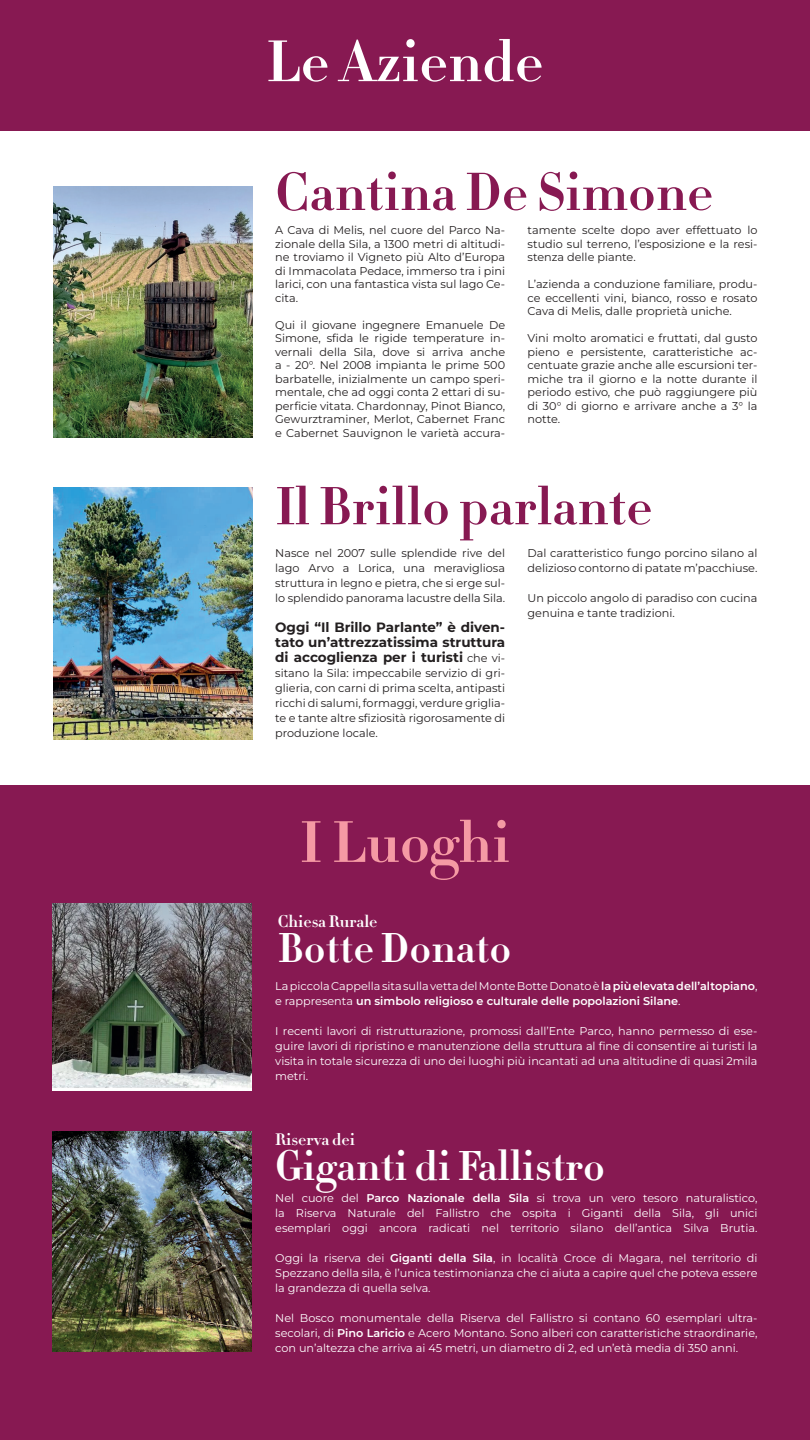
<style>
.page{position:relative;width:810px;height:1440px;background:#fff}
.page>*{position:absolute;margin:0;border:0;box-sizing:border-box;transform-origin:0 0}
.t1{font:57.38px "Didot HTF B06 Bold";color:#fff}
.t2{font:57.38px "Didot HTF B06 Bold";color:#f59aa4}
.t3{font:52.5px "Didot HTF B06 Bold";color:#871952}
.t4{font:41.25px "Didot HTF B06 Bold";color:#fff}
.t5{font:16.5px "Didot HTF B06 Bold";color:#fff}
.t6{font:700 13.5px/15px "Montserrat";color:#231f20;text-align:justify}
.t7{font:11.25px/13.5px "Montserrat";color:#231f20;text-align:justify}
.t8{font:11.25px/15px "Montserrat";color:#fff;text-align:justify}
.t9{font:600 11.25px/15px "Montserrat";color:#fff}
.s1{font-weight:400;font-size:11.25px}
.s2{font-weight:400}
.s3{font-weight:600}
</style>
<div class="page">
<div style="left:0;top:0;width:810px;height:130px;background:#871952"></div>
<div style="left:0;top:786px;width:810px;height:654px;background:#871952"></div>
<img style="left:53px;top:186px;width:199px;height:252px">
<img style="left:53px;top:488px;width:199px;height:251px">
<img style="left:52px;top:904px;width:200px;height:186px">
<img style="left:52px;top:1132px;width:200px;height:220px">
<h1 class="t1" style="left:266px;top:25px;width:279px">Le Aziende</h1>
<h2 class="t3" style="left:275px;top:159px;width:440px">Cantina De Simone</h2>
<p class="t7" style="left:275px;top:223px;width:231px">A Cava di Melis, nel cuore del Parco Na&shy;zionale della Sila, a 1300 metri di altitudi&shy;ne troviamo il Vigneto più Alto d’Europa di Immacolata Pedace, immerso tra i pini larici, con una fantastica vista sul lago Ce&shy;cita.</p>
<p class="t7" style="left:275px;top:318px;width:231px">Qui il giovane ingegnere Emanuele De Simone, sfida le rigide temperature in&shy;vernali della Sila, dove si arriva anche a - 20°. Nel 2008 impianta le prime 500 barbatelle, inizialmente un campo speri&shy;mentale, che ad oggi conta 2 ettari di su&shy;perficie vitata. Chardonnay, Pinot Bianco, Gewurztraminer, Merlot, Cabernet Franc e Cabernet Sauvignon le varietà accura-</p>
<p class="t7" style="left:528px;top:223px;width:231px">tamente scelte dopo aver effettuato lo studio sul terreno, l’esposizione e la resi&shy;stenza delle piante.</p>
<p class="t7" style="left:528px;top:277px;width:231px">L’azienda a conduzione familiare, produ&shy;ce eccellenti vini, bianco, rosso e rosato Cava di Melis, dalle proprietà uniche.</p>
<p class="t7" style="left:528px;top:331px;width:231px">Vini molto aromatici e fruttati, dal gusto pieno e persistente, caratteristiche ac&shy;centuate grazie anche alle escursioni ter&shy;miche tra il giorno e la notte durante il periodo estivo, che può raggiungere più di 30° di giorno e arrivare anche a 3° la notte.</p>
<h2 class="t3" style="left:275px;top:473px;width:379px">Il Brillo parlante</h2>
<p class="t7" style="left:275px;top:545px;width:231px;line-height:15px">Nasce nel 2007 sulle splendide rive del lago Arvo a Lorica, una meravigliosa struttura in legno e pietra, che si erge sul&shy;lo splendido panorama lacustre della Sila.</p>
<p class="t6" style="left:275px;top:620px;width:231px">Oggi “Il Brillo Parlante” è diven&shy;tato un’attrezzatissima struttura di accoglienza per i turisti <span class="s1">che vi-</span></p>
<p class="t7" style="left:275px;top:665px;width:231px;line-height:15px">sitano la Sila: impeccabile servizio di gri&shy;glieria, con carni di prima scelta, antipasti ricchi di salumi, formaggi, verdure griglia&shy;te e tante altre sfiziosità rigorosamente di produzione locale.</p>
<p class="t7" style="left:528px;top:545px;width:231px;line-height:15px">Dal caratteristico fungo porcino silano al delizioso contorno di patate m’pacchiuse.</p>
<p class="t7" style="left:528px;top:590px;width:231px;line-height:15px">Un piccolo angolo di paradiso con cucina genuina e tante tradizioni.</p>
<h1 class="t2" style="left:300px;top:806px;width:212px">I Luoghi</h1>
<h3 class="t5" style="left:278px;top:911px;width:101px">Chiesa Rurale</h3>
<h3 class="t4" style="left:278px;top:921px;width:235px">Botte Donato</h3>
<p class="t9" style="left:275px;top:978px;width:484px"><span class="s2">La piccola Cappella sita sulla vetta del Monte Botte Donato è</span> la più elevata dell’altopiano<span class="s2">, e rappresenta</span> un simbolo religioso e culturale delle popolazioni Silane<span class="s2">.</span></p>
<p class="t8" style="left:275px;top:1023px;width:484px">I recenti lavori di ristrutturazione, promossi dall’Ente Parco, hanno permesso di ese&shy;guire lavori di ripristino e manutenzione della struttura al fine di consentire ai turisti la visita in totale sicurezza di uno dei luoghi più incantati ad una altitudine di quasi 2mila metri.</p>
<h3 class="t5" style="left:275px;top:1129px;width:81px">Riserva dei</h3>
<h3 class="t4" style="left:275px;top:1139px;width:331px">Giganti di Fallistro</h3>
<p class="t8" style="left:275px;top:1190px;width:484px">Nel cuore del <span class="s3">Parco Nazionale della Sila</span> si trova un vero tesoro naturalistico, la Riserva Naturale del Fallistro che ospita i Giganti della Sila, gli unici esemplari oggi ancora radicati nel territorio silano dell’antica Silva Brutia.</p>
<p class="t8" style="left:275px;top:1250px;width:484px">Oggi la riserva dei <span class="s3">Giganti della Sila</span>, in località Croce di Magara, nel territorio di Spezzano della sila, è l’unica testimonianza che ci aiuta a capire quel che poteva essere la grandezza di quella selva.</p>
<p class="t8" style="left:275px;top:1310px;width:484px">Nel Bosco monumentale della Riserva del Fallistro si contano 60 esemplari ultra&shy;secolari, di <span class="s3">Pino Laricio</span> e Acero Montano. Sono alberi con caratteristiche straordinarie, con un’altezza che arriva ai 45 metri, un diametro di 2, ed un’età media di 350 anni.</p>
</div>
